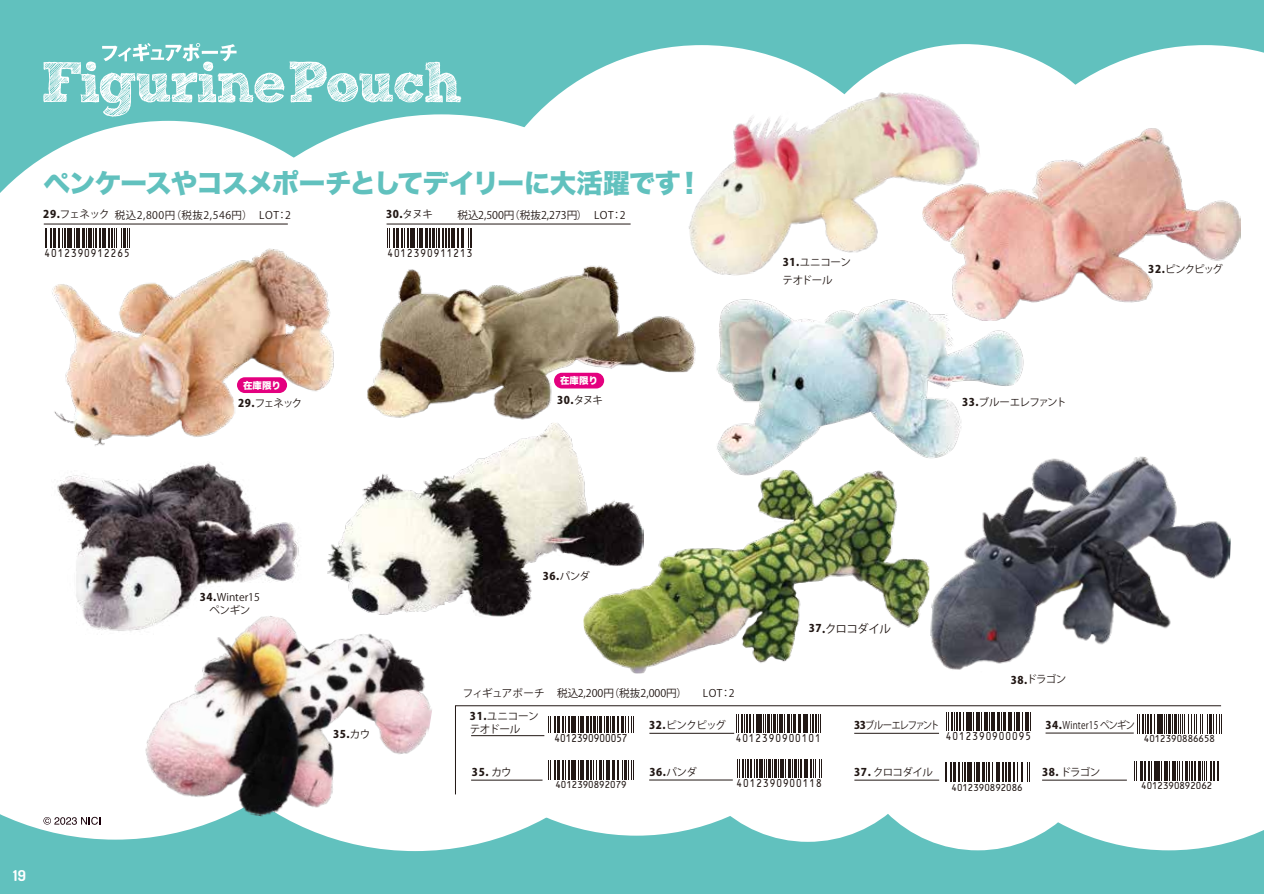
<style>
.page{position:relative;width:1264px;height:894px;background:#61c1be}
.page>*{position:absolute;margin:0;border:0;box-sizing:border-box;transform-origin:0 0}
.t1{font:57.45px "Sketch Rockwell";letter-spacing:-.05em;color:#fff}
.t2{font:26.55px "Hira Kaku Std W8";letter-spacing:-.04em;color:#61c1be}
.t3{font:700 15px "Dosis";color:#fff}
.t4{font:11.55px "Koz Go Pro";letter-spacing:-.065em;color:#221815}
.t5{font:11.4px "OCRB";letter-spacing:.105em;color:#221815;scale:.82 1}
.t6{font:11.4px "OCRB";color:#221815;scale:.82 1}
.t7{font:10.65px "Koz Go Pro";color:#221815}
.t8{font:800 10.65px "Koz Go Pro";letter-spacing:.05em;color:#221815}
.t9{font:10.65px/13.4px "Koz Go Pro";letter-spacing:-.035em;color:#221815}
.t10{font:10.5px/18px "Koz Go Pro";letter-spacing:-.05em;color:#221815}
.t11{font:10.5px "Koz Go Pro";letter-spacing:.05em;color:#221815}
.t12{font:10.5px/13.5px "Koz Go Pro";color:#221815;text-align:center}
.t13{font:10.5px "Koz Go Pro";letter-spacing:.02em;color:#221815;scale:.8 1}
.t14{font:10.5px "Koz Go Pro";letter-spacing:-.125em;color:#221815;scale:.9 1}
.t15{font:10.05px "OCRB";color:#221815;scale:.9 1}
.t16{font:9.45px "Hira Kaku Std W8";color:#fff}
.s1{font-weight:800;font-size:10.65px}
.s2{font-weight:400;font-size:10.5px}
.s3{font-size:10.5px}
.s4{font-weight:800}
</style>
<div class="page">
<div style="left:404px;top:371px;width:464px;height:464px;background:#fff;border-radius:50%"></div>
<svg style="left:936px;top:795px;width:304px;height:55px;fill:#fff"></svg>
<div style="left:679px;top:584px;width:257px;height:258px;background:#fff;border-radius:50%"></div>
<div style="left:849px;top:592px;width:257px;height:258px;background:#fff;border-radius:50%"></div>
<div style="left:142px;top:305px;width:546px;height:546px;background:#fff;border-radius:50%"></div>
<div style="left:0;top:585px;width:138px;height:254px;background:#fff"></div>
<div style="left:469px;top:45px;width:464px;height:464px;background:#fff;border-radius:50%"></div>
<svg style="left:0;top:121px;width:293px;height:464px;background:#e8f6f5"></svg>
<svg style="left:988px;top:45px;width:276px;height:343px;fill:#fff"></svg>
<div style="left:693px;top:309px;width:464px;height:464px;background:#fff;border-radius:50%"></div>
<div style="left:795px;top:44px;width:340px;height:340px;background:#fff;border-radius:50%"></div>
<div style="left:168px;top:114px;width:546px;height:546px;background:#fff;border-radius:50%"></div>
<div style="left:1100px;top:320px;width:164px;height:519px;background:#fff"></div>
<div style="left:1230px;top:61px;width:34px;height:464px;background:#fff"></div>
<svg style="left:102px;top:43px;width:134px;height:18px"></svg>
<img style="left:367px;top:223px;width:329px;height:197px">
<img style="left:583px;top:528px;width:346px;height:145px">
<img style="left:929px;top:449px;width:304px;height:232px">
<img style="left:675px;top:80px;width:291px;height:201px">
<img style="left:51px;top:497px;width:248px;height:139px">
<img style="left:327px;top:423px;width:316px;height:197px">
<img style="left:704px;top:219px;width:323px;height:323px">
<img style="left:138px;top:600px;width:305px;height:240px">
<img style="left:922px;top:128px;width:318px;height:192px">
<svg style="left:455px;top:705px;width:766px;height:90px"></svg>
<svg style="left:548px;top:715px;width:36px;height:17px"></svg>
<hr style="left:586px;top:715px;width:3px;height:17px;background:#221815">
<svg style="left:590px;top:715px;width:8px;height:17px"></svg>
<hr style="left:599px;top:715px;width:3px;height:17px;background:#221815">
<svg style="left:604px;top:715px;width:29px;height:17px"></svg>
<div style="left:941px;top:712px;width:94px;height:30px;background:#fff"></div>
<svg style="left:946px;top:712px;width:21px;height:19px"></svg>
<hr style="left:968px;top:712px;width:4px;height:19px;background:#221815">
<svg style="left:973px;top:712px;width:33px;height:19px"></svg>
<hr style="left:1009px;top:712px;width:3px;height:19px;background:#221815">
<svg style="left:1014px;top:712px;width:17px;height:19px"></svg>
<svg style="left:548px;top:760px;width:36px;height:19px"></svg>
<hr style="left:586px;top:760px;width:3px;height:19px;background:#221815">
<svg style="left:590px;top:760px;width:7px;height:19px"></svg>
<hr style="left:599px;top:760px;width:3px;height:19px;background:#221815">
<svg style="left:603px;top:760px;width:7px;height:19px"></svg>
<hr style="left:612px;top:760px;width:3px;height:19px;background:#221815">
<svg style="left:616px;top:760px;width:17px;height:19px"></svg>
<hr style="left:471px;top:735px;width:73px;height:1px;background:#221815">
<div style="left:732px;top:759px;width:93px;height:30px;background:#fff"></div>
<svg style="left:737px;top:759px;width:34px;height:18px"></svg>
<hr style="left:774px;top:759px;width:3px;height:18px;background:#221815">
<svg style="left:778px;top:759px;width:44px;height:18px"></svg>
<hr style="left:649px;top:779px;width:84px;height:1px;background:#221815">
<hr style="left:854px;top:733px;width:85px;height:1px;background:#221815">
<div style="left:731px;top:714px;width:93px;height:30px;background:#fff"></div>
<svg style="left:736px;top:714px;width:21px;height:18px"></svg>
<hr style="left:758px;top:714px;width:4px;height:18px;background:#221815">
<svg style="left:763px;top:714px;width:41px;height:18px"></svg>
<hr style="left:805px;top:714px;width:3px;height:18px;background:#221815">
<svg style="left:810px;top:714px;width:11px;height:18px"></svg>
<hr style="left:649px;top:733px;width:85px;height:1px;background:#221815">
<hr style="left:471px;top:779px;width:71px;height:1px;background:#221815">
<svg style="left:1137px;top:714px;width:35px;height:19px"></svg>
<hr style="left:1174px;top:714px;width:3px;height:19px;background:#221815">
<svg style="left:1178px;top:714px;width:29px;height:19px"></svg>
<hr style="left:1209px;top:714px;width:3px;height:19px;background:#221815">
<svg style="left:1213px;top:714px;width:9px;height:19px"></svg>
<hr style="left:1045px;top:732px;width:88px;height:1px;background:#221815">
<svg style="left:1134px;top:761px;width:21px;height:19px"></svg>
<hr style="left:1156px;top:761px;width:4px;height:19px;background:#221815">
<svg style="left:1161px;top:761px;width:21px;height:19px"></svg>
<hr style="left:1185px;top:761px;width:3px;height:19px;background:#221815">
<svg style="left:1188px;top:761px;width:8px;height:19px"></svg>
<hr style="left:1197px;top:761px;width:3px;height:19px;background:#221815">
<svg style="left:1202px;top:761px;width:17px;height:19px"></svg>
<hr style="left:1042px;top:779px;width:85px;height:1px;background:#221815">
<hr style="left:854px;top:779px;width:85px;height:1px;background:#221815">
<svg style="left:944px;top:763px;width:49px;height:19px"></svg>
<hr style="left:995px;top:763px;width:3px;height:19px;background:#221815">
<svg style="left:999px;top:763px;width:7px;height:19px"></svg>
<hr style="left:1008px;top:763px;width:3px;height:19px;background:#221815">
<svg style="left:1012px;top:763px;width:17px;height:19px"></svg>
<img style="left:43px;top:190px;width:306px;height:307px">
<div style="left:237px;top:377px;width:50px;height:16px;background:#e4007f;border-radius:8px"></div>
<div style="left:554px;top:373px;width:50px;height:15px;background:#e4007f;border-radius:8px"></div>
<svg style="left:45px;top:229px;width:85px;height:19px;background:#7a7472"></svg>
<hr style="left:44px;top:224px;width:244px;height:1px;background:#221815">
<svg style="left:387px;top:229px;width:85px;height:19px"></svg>
<hr style="left:386px;top:224px;width:244px;height:1px;background:#221815">
<svg style="left:43px;top:817px;width:57px;height:7px"></svg>
<h1 class="t1" style="left:40px;top:59px;width:423px">FigurinePouch</h1>
<h2 class="t2" style="left:44px;top:168px;width:661px">ペンケースやコスメポーチとしてデイリーに大活躍です！</h2>
<p class="t11" style="left:43px;top:208px;width:249px"><span class="s1">29.</span>フェネック税込2,800円（税抜2,546円）　LOT：2</p>
<p class="t5" style="left:45px;top:249px;width:105px">4012390912265</p>
<p class="t8" style="left:386px;top:208px;width:49px">30.<span class="s2">タヌキ</span></p>
<p class="t7" style="left:457px;top:208px;width:170px">税込2,500円（税抜2,273円<span class="s3">）　LOT：2</span></p>
<p class="t5" style="left:387px;top:249px;width:105px">4012390911213</p>
<p class="t16" style="left:243px;top:380px;width:39px">在庫限り</p>
<p class="t16" style="left:560px;top:375px;width:39px">在庫限り</p>
<p class="t10" style="left:238px;top:394px;width:66px"><span class="s1">29.</span>フェネック</p>
<p class="t8" style="left:557px;top:393px;width:47px">30.<span class="s2">タヌキ</span></p>
<p class="t10" style="left:782px;top:254px;width:70px"><span class="s1">31.</span>ユニコーンテオドール</p>
<p class="t10" style="left:962px;top:393px;width:106px"><span class="s1">33.</span>ブルーエレファント</p>
<p class="t10" style="left:1148px;top:261px;width:76px"><span class="s1">32.</span>ピンクピッグ</p>
<h3 class="t3" style="left:13px;top:865px;width:17px">2319</h3>
<p class="t12" style="left:200px;top:590px;width:62px"><span class="s1">34.</span>Winter15ペンギン</p>
<p class="t8" style="left:333px;top:727px;width:39px">35.<span class="s2">カウ</span></p>
<p class="t8" style="left:543px;top:569px;width:49px">36.<span class="s2">パンダ</span></p>
<p class="t4" style="left:809px;top:621px;width:84px"><span class="s1">37.</span>クロコダイル</p>
<p class="t10" style="left:1010px;top:671px;width:57px"><span class="s1">38.</span>ドラゴン</p>
<p class="t7" style="left:463px;top:686px;width:226px"><span class="s3">フィギュアポーチ</span> 税込2,200円（税抜2,000円）</p>
<p class="t10" style="left:703px;top:684px;width:33px">LOT：2</p>
<p class="t6" style="left:554px;top:734px;width:91px">4012390900057</p>
<p class="t9" style="left:470px;top:709px;width:70px"><span class="s4">31.</span>ユニコーンテオドール</p>
<p class="t10" style="left:649px;top:716px;width:78px"><span class="s1">32.</span>ピンクピッグ</p>
<p class="t5" style="left:735px;top:734px;width:105px">4012390900101</p>
<p class="t14" style="left:854px;top:718px;width:96px"><span class="s1">33</span>ブルーエレファント</p>
<p class="t5" style="left:946px;top:732px;width:105px">4012390900095</p>
<p class="t13" style="left:1045px;top:718px;width:113px"><span class="s1">34.</span>Winter15 ペンギン</p>
<p class="t15" style="left:1144px;top:735px;width:81px">4012390886658</p>
<p class="t8" style="left:472px;top:765px;width:41px">35. <span class="s2">カウ</span></p>
<p class="t8" style="left:649px;top:765px;width:49px">36.<span class="s2">パンダ</span></p>
<p class="t10" style="left:854px;top:763px;width:80px"><span class="s1">37.</span> クロコダイル</p>
<p class="t10" style="left:1042px;top:763px;width:60px"><span class="s1">38.</span> ドラゴン</p>
<p class="t15" style="left:555px;top:780px;width:81px">4012390892079</p>
<p class="t5" style="left:736px;top:779px;width:105px">4012390900118</p>
<p class="t15" style="left:951px;top:783px;width:81px">4012390892086</p>
<p class="t15" style="left:1141px;top:782px;width:81px">4012390892062</p>
</div>
